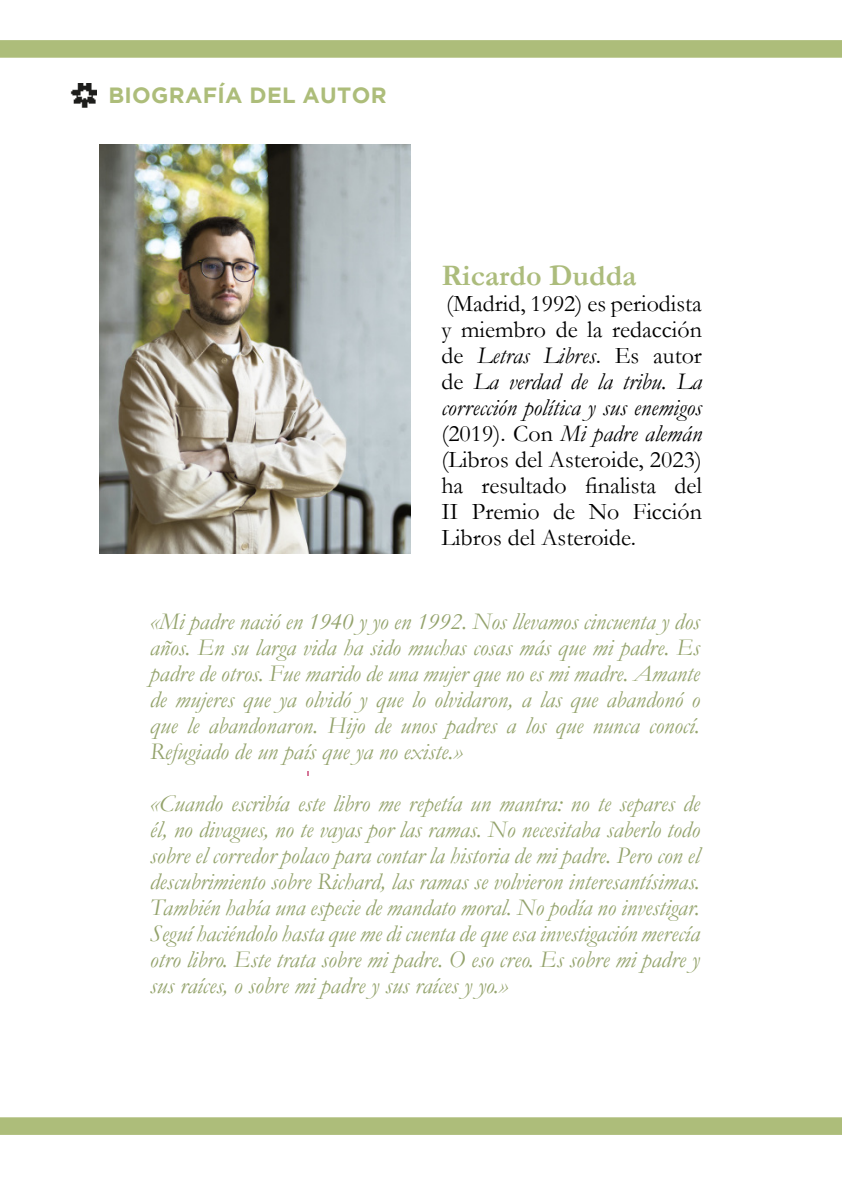
<style>
.page{position:relative;width:842px;height:1191px;background:#fff}
.page>*{position:absolute;margin:0;border:0;box-sizing:border-box;transform-origin:0 0}
.t1{font:700 30px "Garamond";color:#acbc7c}
.t2{font:italic 24px/26px "Garamond";color:#94a36c;text-align:justify}
.t3{font:24px/26px "Garamond";color:#000;text-align:justify}
.t4{font:700 22px "Gotham";letter-spacing:.015em;color:#adbd7a}
.s1{font-style:italic}
</style>
<div class="page">
<div style="left:1px;top:1118px;width:841px;height:15px;background:#adbd7a"></div>
<div style="left:0;top:1117px;width:842px;height:17px;border:2px solid #adbd7a"></div>
<div style="left:1px;top:41px;width:840px;height:16px;background:#adbd7a"></div>
<div style="left:0;top:40px;width:842px;height:18px;border:2px solid #adbd7a"></div>
<img style="left:70px;top:84px;width:27px;height:24px">
<img style="left:99px;top:144px;width:312px;height:409px">
<p class="t4" style="left:108px;top:82px;width:280px">BIOGRAFÍA DEL AUTOR</p>
<p class="t1" style="left:441px;top:255px;width:197px">Ricardo Dudda</p>
<p class="t3" style="left:441px;top:289px;width:262px">(Madrid, 1992) es periodista y miembro de la redacción de <span class="s1">Letras Libres</span>. Es autor de <span class="s1">La verdad de la tribu. La corrección política y sus enemigos </span>(2019). Con <span class="s1">Mi padre alemán </span>(Libros del Asteroide, 2023) ha resultado finalista del II Premio de No Ficción Libros del Asteroide.</p>
<p class="t2" style="left:150px;top:608px;width:551px">«Mi padre nació en 1940 y yo en 1992. Nos llevamos cincuenta y dos años. En su larga vida ha sido muchas cosas más que mi padre. Es padre de otros. Fue marido de una mujer que no es mi madre. Amante de mujeres que ya olvidó y que lo olvidaron, a las que abandonó o que le abandonaron. Hijo de unos padres a los que nunca conocí.<br>Refugiado de un país que ya no existe.»</p>
<p class="t2" style="left:150px;top:790px;width:551px">«Cuando escribía este libro me repetía un mantra: no te separes de él, no divagues, no te vayas por las ramas. No necesitaba saberlo todo sobre el corredor polaco para contar la historia de mi padre. Pero con el descubrimiento sobre Richard, las ramas se volvieron interesantísimas.</p>
<p class="t2" style="left:150px;top:894px;width:551px">También había una especie de mandato moral. No podía no investigar.<br>Seguí haciéndolo hasta que me di cuenta de que esa investigación merecía otro libro. Este trata sobre mi padre. O eso creo. Es sobre mi padre y</p>
<p class="t2" style="left:150px;top:972px;width:360px">sus raíces, o sobre mi padre y sus raíces y yo.»</p>
</div>
